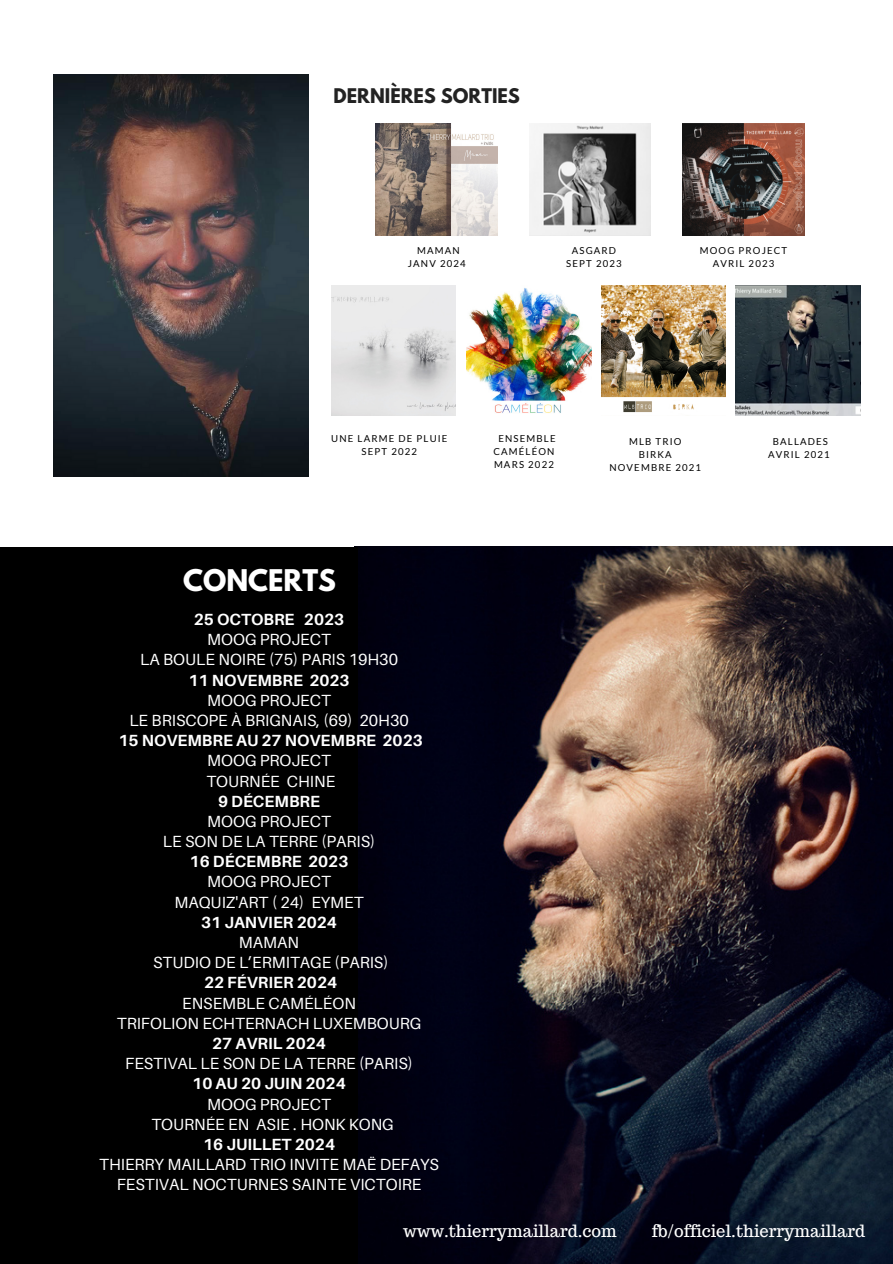
<style>
.page{position:relative;width:893px;height:1264px;background:#fff}
.page>*{position:absolute;margin:0;border:0;box-sizing:border-box;transform-origin:0 0}
.t1{font:700 26.4px "League Spartan";color:#fff}
.t2{font:700 17.85px "League Spartan";color:#222}
.t3{font:16.5px "Trocchi";color:#fff}
.t4{font:16.2px "Aileron";color:#fff}
.t5{font:700 16.2px "Aileron";color:#fff}
.t6{font:9.6px "Lato";letter-spacing:.12em;color:#000}
</style>
<div class="page">
<img style="left:53px;top:74px;width:255px;height:402px">
<img style="left:331px;top:286px;width:125px;height:129px">
<img style="left:466px;top:288px;width:125px;height:125px">
<img style="left:601px;top:286px;width:124px;height:127px">
<img style="left:735px;top:286px;width:125px;height:129px">
<img style="left:529px;top:123px;width:121px;height:113px">
<img style="left:357px;top:546px;width:535px;height:717px">
<div style="left:0;top:546px;width:357px;height:717px;background:#000"></div>
<img style="left:682px;top:123px;width:122px;height:113px">
<img style="left:375px;top:123px;width:122px;height:113px">
<p class="t2" style="left:333px;top:87px;width:188px">DERNIÈRES SORTIES</p>
<p class="t6" style="left:417px;top:244px;width:44px">MAMAN</p>
<p class="t6" style="left:408px;top:258px;width:59px">JANV 2024</p>
<p class="t6" style="left:571px;top:244px;width:46px">ASGARD</p>
<p class="t6" style="left:566px;top:258px;width:57px">SEPT 2023</p>
<p class="t6" style="left:699px;top:244px;width:89px">MOOG PROJECT</p>
<p class="t6" style="left:712px;top:258px;width:63px">AVRIL 2023</p>
<p class="t6" style="left:331px;top:432px;width:118px">UNE LARME DE PLUIE</p>
<p class="t6" style="left:361px;top:445px;width:57px">SEPT 2022</p>
<p class="t1" style="left:183px;top:567px;width:154px">CONCERTS</p>
<p class="t5" style="left:194px;top:609px;width:152px">25 OCTOBRE 2023</p>
<p class="t4" style="left:207px;top:629px;width:125px">MOOG PROJECT</p>
<p class="t4" style="left:140px;top:649px;width:259px">LA BOULE NOIRE (75) PARIS 19H30</p>
<p class="t5" style="left:188px;top:670px;width:163px">11 NOVEMBRE 2023</p>
<p class="t4" style="left:207px;top:690px;width:125px">MOOG PROJECT</p>
<p class="t4" style="left:129px;top:710px;width:281px">LE BRISCOPE À BRIGNAIS, (69) 20H30</p>
<p class="t5" style="left:118px;top:730px;width:306px">15 NOVEMBRE AU 27 NOVEMBRE 2023</p>
<p class="t4" style="left:207px;top:750px;width:125px">MOOG PROJECT</p>
<p class="t4" style="left:206px;top:770px;width:130px">TOURNÉE CHINE</p>
<p class="t5" style="left:218px;top:791px;width:104px">9 DÉCEMBRE</p>
<p class="t4" style="left:207px;top:811px;width:125px">MOOG PROJECT</p>
<p class="t4" style="left:163px;top:831px;width:214px">LE SON DE LA TERRE (PARIS)</p>
<p class="t5" style="left:190px;top:851px;width:160px">16 DÉCEMBRE 2023</p>
<p class="t4" style="left:207px;top:871px;width:125px">MOOG PROJECT</p>
<p class="t4" style="left:174px;top:892px;width:191px">MAQUIZ'ART ( 24) EYMET</p>
<p class="t5" style="left:201px;top:912px;width:137px">31 JANVIER 2024</p>
<p class="t4" style="left:239px;top:932px;width:62px">MAMAN</p>
<p class="t4" style="left:153px;top:952px;width:237px">STUDIO DE L’ERMITAGE (PARIS)</p>
<p class="t5" style="left:204px;top:972px;width:135px">22 FÉVRIER 2024</p>
<p class="t4" style="left:182px;top:992px;width:175px">ENSEMBLE CAMÉLÉON</p>
<p class="t4" style="left:117px;top:1013px;width:306px">TRIFOLION ECHTERNACH LUXEMBOURG</p>
<p class="t5" style="left:212px;top:1033px;width:115px">27 AVRIL 2024</p>
<p class="t4" style="left:125px;top:1053px;width:289px">FESTIVAL LE SON DE LA TERRE (PARIS)</p>
<p class="t5" style="left:192px;top:1073px;width:155px">10 AU 20 JUIN 2024</p>
<p class="t4" style="left:207px;top:1093px;width:125px">MOOG PROJECT</p>
<p class="t4" style="left:151px;top:1113px;width:244px">TOURNÉE EN ASIE . HONK KONG</p>
<p class="t5" style="left:203px;top:1134px;width:133px">16 JUILLET 2024</p>
<p class="t4" style="left:99px;top:1154px;width:341px">THIERRY MAILLARD TRIO INVITE MAË DEFAYS</p>
<p class="t4" style="left:117px;top:1174px;width:306px">FESTIVAL NOCTURNES SAINTE VICTOIRE</p>
<p class="t6" style="left:498px;top:432px;width:59px">ENSEMBLE</p>
<p class="t6" style="left:493px;top:445px;width:63px">CAMÉLÉON</p>
<p class="t6" style="left:494px;top:459px;width:61px">MARS 2022</p>
<p class="t6" style="left:629px;top:435px;width:54px">MLB TRIO</p>
<p class="t6" style="left:638px;top:449px;width:35px">BIRKA</p>
<p class="t6" style="left:609px;top:462px;width:93px">NOVEMBRE 2021</p>
<p class="t6" style="left:772px;top:435px;width:57px">BALLADES</p>
<p class="t6" style="left:768px;top:449px;width:63px">AVRIL 2021</p>
<p class="t3" style="left:403px;top:1220px;width:215px">www.thierrymaillard.com</p>
<p class="t3" style="left:651px;top:1220px;width:215px">fb/officiel.thierrymaillard</p>
</div>
